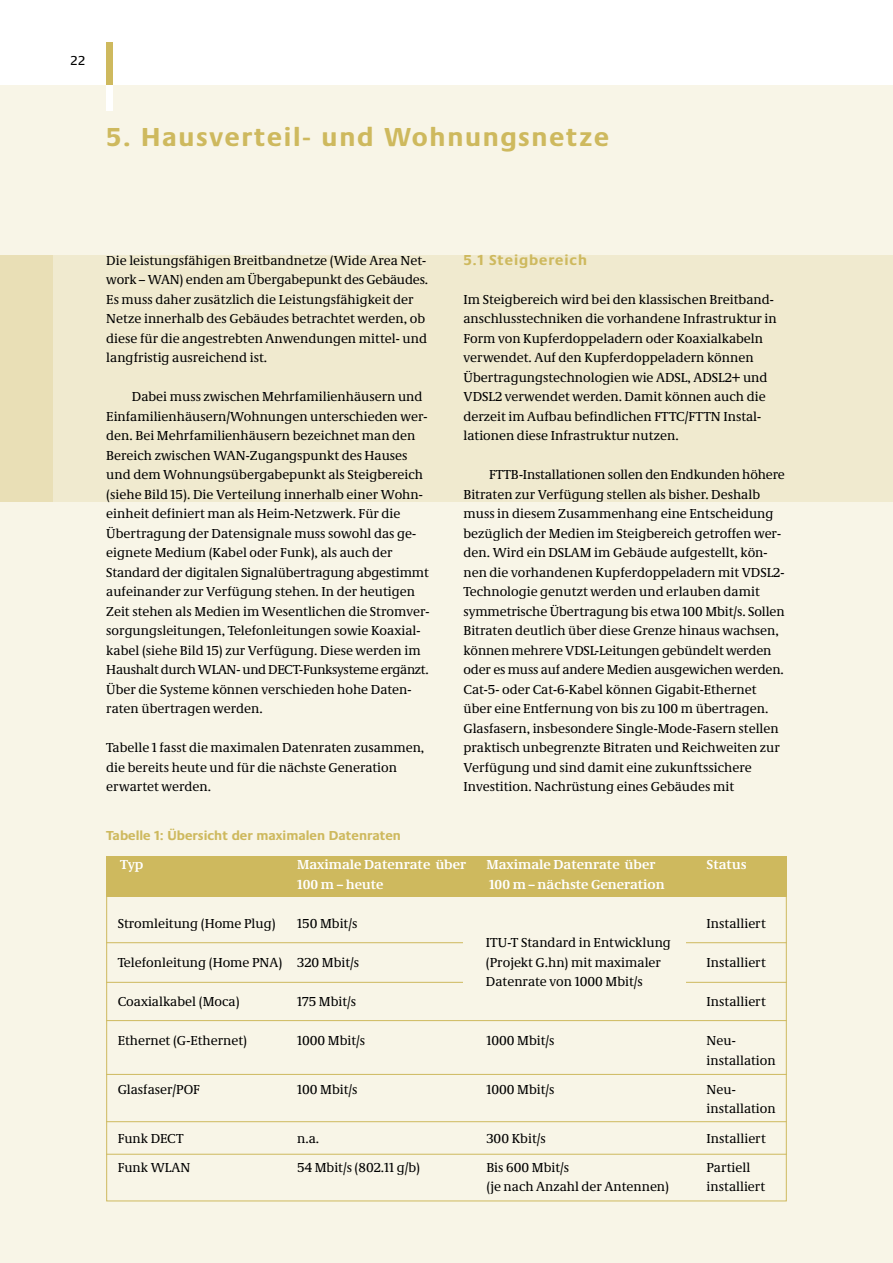
<style>
.page{position:relative;width:893px;height:1263px;background:#fff}
.page>*{position:absolute;margin:0;border:0;box-sizing:border-box;transform-origin:0 0}
.t1{font:700 27px "Neue Praxis";letter-spacing:.06em;color:#ceb95e}
.t2{font:700 15px "Neue Praxis";letter-spacing:.06em;color:#ceb95e}
.t3{font:13.5px/19.5px "Neue Demos";color:#000}
.t4{font:700 13.5px "Neue Demos";color:#fff}
.t5{font:700 13.5px "Neue Praxis";color:#ceb95e}
.t6{font:13.5px "Neue Praxis";color:#000}
</style>
<div class="page">
<div style="left:0;top:85px;width:893px;height:1178px;background:#f8f5e7"></div>
<div style="left:0;top:255px;width:893px;height:247px;background:#f0eacf"></div>
<div style="left:0;top:255px;width:53px;height:247px;background:#e9dfb6"></div>
<div style="left:106px;top:856px;width:681px;height:40px;background:#ceb95e"></div>
<hr style="left:106px;top:982px;width:681px;height:1px;background:#ceb95e">
<hr style="left:106px;top:942px;width:681px;height:1px;background:#ceb95e">
<hr style="left:106px;top:1020px;width:681px;height:1px;background:#ceb95e">
<hr style="left:106px;top:1074px;width:681px;height:1px;background:#ceb95e">
<hr style="left:106px;top:1121px;width:681px;height:1px;background:#ceb95e">
<hr style="left:106px;top:1154px;width:681px;height:1px;background:#ceb95e">
<div style="left:463px;top:903px;width:223px;height:109px;background:#f8f5e7"></div>
<div style="left:106px;top:43px;width:7px;height:42px;background:#ceb95e"></div>
<div style="left:106px;top:85px;width:7px;height:26px;background:#fff"></div>
<p class="t6" style="left:71px;top:55px;width:16px">22</p>
<h1 class="t1" style="left:106px;top:127px;width:504px">5. Hausverteil- und Wohnungsnetze</h1>
<p class="t3" style="left:106px;top:252px;width:323px">Die leistungsfähigen Breitbandnetze (Wide Area Net&shy;work – WAN) enden am Übergabepunkt des Gebäudes.<br>Es muss daher zusätzlich die Leistungsfähigkeit der Netze innerhalb des Gebäudes betrachtet werden, ob diese für die angestrebten Anwendungen mittel- und langfristig ausreichend ist.</p>
<p class="t3" style="left:106px;top:388px;width:325px;text-indent:26px">Dabei muss zwischen Mehrfamilienhäusern und Einfamilienhäusern/Wohnungen unterschieden wer&shy;den. Bei Mehrfamilienhäusern bezeichnet man den Bereich zwischen WAN-Zugangspunkt des Hauses und dem Wohnungsübergabepunkt als Steigbereich (siehe Bild 15). Die Verteilung innerhalb einer Wohn&shy;einheit definiert man als Heim-Netzwerk. Für die Übertragung der Datensignale muss sowohl das ge&shy;eignete Medium (Kabel oder Funk), als auch der Standard der digitalen Signalübertragung abgestimmt aufeinander zur Verfügung stehen. In der heutigen Zeit stehen als Medien im Wesentlichen die Stromver&shy;sorgungsleitungen, Telefonleitungen sowie Koaxial&shy;kabel (siehe Bild 15) zur Verfügung. Diese werden im Haushalt durch WLAN- und DECT-Funksysteme ergänzt.<br>Über die Systeme können verschieden hohe Daten&shy;raten übertragen werden.</p>
<p class="t3" style="left:106px;top:739px;width:320px">Tabelle 1 fasst die maximalen Datenraten zusammen, die bereits heute und für die nächste Generation erwartet werden.</p>
<p class="t2" style="left:463px;top:254px;width:125px">5.1 Steigbereich</p>
<p class="t3" style="left:463px;top:291px;width:315px">Im Steigbereich wird bei den klassischen Breitband&shy;anschlusstechniken die vorhandene Infrastruktur in Form von Kupferdoppeladern oder Koaxialkabeln verwendet. Auf den Kupferdoppeladern können Übertragungstechnologien wie ADSL, ADSL2+ und VDSL2 verwendet werden. Damit können auch die derzeit im Aufbau befindlichen FTTC/FTTN Instal&shy;lationen diese Infrastruktur nutzen.</p>
<p class="t3" style="left:463px;top:466px;width:323px;text-indent:26px">FTTB-Installationen sollen den Endkunden höhere Bitraten zur Verfügung stellen als bisher. Deshalb muss in diesem Zusammenhang eine Entscheidung bezüglich der Medien im Steigbereich getroffen wer&shy;den. Wird ein DSLAM im Gebäude aufgestellt, kön&shy;nen die vorhandenen Kupferdoppeladern mit VDSL2- Technologie genutzt werden und erlauben damit symmetrische Übertragung bis etwa 100 Mbit/s. Sollen Bitraten deutlich über diese Grenze hinaus wachsen, können mehrere VDSL-Leitungen gebündelt werden oder es muss auf andere Medien ausgewichen werden.<br>Cat-5- oder Cat-6-Kabel können Gigabit-Ethernet über eine Entfernung von bis zu 100 m übertragen.<br>Glasfasern, insbesondere Single-Mode-Fasern stellen praktisch unbegrenzte Bitraten und Reichweiten zur Verfügung und sind damit eine zukunftssichere Investition. Nachrüstung eines Gebäudes mit</p>
<p class="t5" style="left:106px;top:831px;width:296px">Tabelle 1: Übersicht der maximalen Datenraten</p>
<p class="t4" style="left:120px;top:860px;width:25px">Typ</p>
<p class="t4" style="left:297px;top:860px;width:170px">Maximale Datenrate über</p>
<p class="t4" style="left:486px;top:860px;width:170px">Maximale Datenrate über</p>
<p class="t4" style="left:707px;top:860px;width:41px">Status</p>
<p class="t4" style="left:297px;top:879px;width:88px">100 m – heute</p>
<p class="t4" style="left:489px;top:879px;width:177px">100 m – nächste Generation</p>
<p class="t3" style="left:118px;top:915px;width:159px">Stromleitung (Home Plug)</p>
<p class="t3" style="left:297px;top:915px;width:62px">150 Mbit/s</p>
<p class="t3" style="left:707px;top:915px;width:61px">Installiert</p>
<p class="t3" style="left:118px;top:954px;width:243px">Telefonleitung (Home PNA) 320 Mbit/s</p>
<p class="t3" style="left:707px;top:954px;width:61px">Installiert</p>
<p class="t3" style="left:118px;top:993px;width:123px">Coaxialkabel (Moca)</p>
<p class="t3" style="left:297px;top:993px;width:61px">175 Mbit/s</p>
<p class="t3" style="left:707px;top:993px;width:61px">Installiert</p>
<p class="t3" style="left:118px;top:1032px;width:131px">Ethernet (G-Ethernet)</p>
<p class="t3" style="left:297px;top:1032px;width:70px">1000 Mbit/s</p>
<p class="t3" style="left:486px;top:1032px;width:70px">1000 Mbit/s</p>
<p class="t3" style="left:707px;top:1032px;width:71px">Neu&shy;installation</p>
<p class="t3" style="left:118px;top:1081px;width:84px">Glasfaser/POF</p>
<p class="t3" style="left:297px;top:1081px;width:62px">100 Mbit/s</p>
<p class="t3" style="left:486px;top:1081px;width:70px">1000 Mbit/s</p>
<p class="t3" style="left:707px;top:1081px;width:71px">Neu&shy;installation</p>
<p class="t3" style="left:118px;top:1129px;width:68px">Funk DECT</p>
<p class="t3" style="left:297px;top:1129px;width:24px">n.a.</p>
<p class="t3" style="left:486px;top:1129px;width:61px">300 Kbit/s</p>
<p class="t3" style="left:707px;top:1129px;width:61px">Installiert</p>
<p class="t3" style="left:118px;top:1159px;width:74px">Funk WLAN</p>
<p class="t3" style="left:297px;top:1159px;width:125px">54 Mbit/s (802.11 g/b)</p>
<p class="t3" style="left:486px;top:1159px;width:84px">Bis 600 Mbit/s</p>
<p class="t3" style="left:707px;top:1159px;width:45px">Partiell</p>
<p class="t3" style="left:486px;top:1178px;width:184px">(je nach Anzahl der Antennen)</p>
<p class="t3" style="left:707px;top:1178px;width:60px">installiert</p>
<p class="t3" style="left:486px;top:934px;width:186px">ITU-T Standard in Entwicklung (Projekt G.hn) mit maximaler<br>Datenrate von 1000 Mbit/s</p>
</div>
